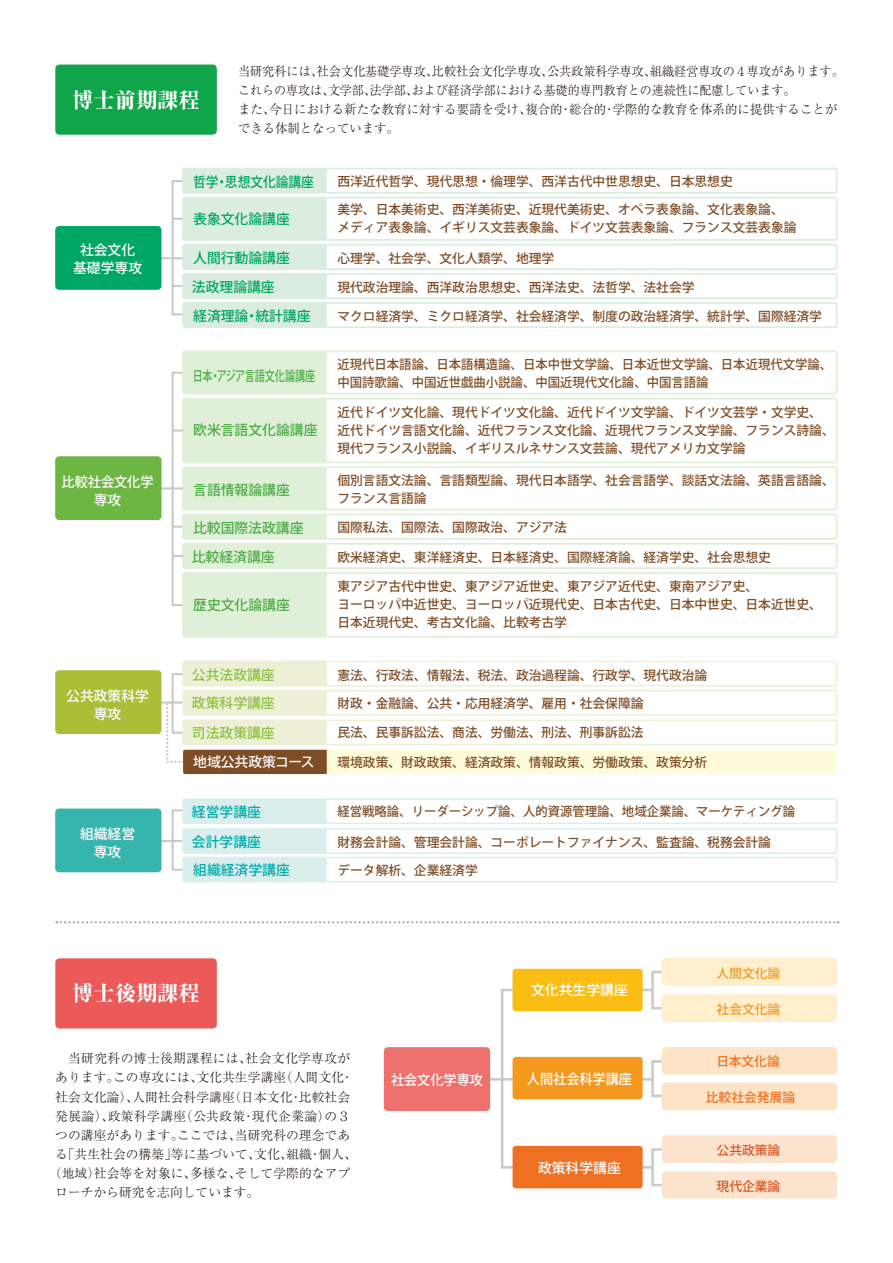
<style>
.page{position:relative;width:893px;height:1263px;background:#fff}
.page>*{position:absolute;margin:0;border:0;box-sizing:border-box;transform-origin:0 0}
.t1{font:21.3px "Ryumin Pr 6 N Heavy 90 msp RKSJ H";color:#fff}
.t2{font:13.8px/18px "Koz Go Pr 6 N Medium 90 msp RKSJ H";color:#fff;text-align:center}
.t3{font:13.8px "Koz Go Pr 6 N Medium 90 msp RKSJ H";color:#4dad47}
.t4{font:13.8px/29.1px "Koz Go Pr 6 N Medium 90 msp RKSJ H";color:#00a663}
.t5{font:13.8px/18px "Koz Go Pr 6 N Medium 90 msp RKSJ H";color:#fff;text-align:center;scale:.95 1}
.t6{font:13.8px/28.8px "Koz Go Pr 6 N Medium 90 msp RKSJ H";color:#8dc13f;text-align:justify}
.t7{font:13.8px/28px "Koz Go Pr 6 N Medium 90 msp RKSJ H";color:#00abac}
.t8{font:13.8px "Koz Go Pr 6 N Medium 90 msp RKSJ H";color:#4dad47;scale:.73 1}
.t9{font:13.8px "Koz Go Pr 6 N Medium 90 msp RKSJ H";color:#00a663;scale:.92 1}
.t10{font:12.75px/18px "Koz Go Pr 6 N Medium 90 msp RKSJ H";color:#7e4d26}
.t11{font:12.75px/19.2px "Ryumin Pr 6 N Light 90 msp RKSJ H";letter-spacing:.005em;color:#1b140c;scale:.95 1}
.t12{font:12.75px "Ryumin Pr 6 N Light 90 msp RKSJ H";letter-spacing:.005em;color:#1b140c}
.t13{font:12.75px "Ryumin Pr 6 N Light 90 msp RKSJ H";letter-spacing:.03em;color:#1b140c}
.t14{font:12.75px "Koz Go Pr 6 N Medium 90 msp RKSJ H";color:#ee7123}
.t15{font:12.75px "Koz Go Pr 6 N Medium 90 msp RKSJ H";color:#f5991e}
.t16{font:12.75px "Koz Go Pr 6 N Medium 90 msp RKSJ H";color:#d95826}
</style>
<div class="page">
<div style="left:651px;top:971px;width:92px;height:38px;border:3px solid #c9caca"></div>
<div style="left:662px;top:958px;width:175px;height:28px;background:#ffefcc;border-radius:5px"></div>
<div style="left:662px;top:994px;width:175px;height:28px;background:#ffefcc;border-radius:5px"></div>
<div style="left:651px;top:1060px;width:92px;height:37px;border:3px solid #c9caca"></div>
<div style="left:662px;top:1047px;width:175px;height:28px;background:#fde4c6;border-radius:5px"></div>
<div style="left:662px;top:1083px;width:175px;height:27px;background:#fde4c6;border-radius:5px"></div>
<div style="left:651px;top:1148px;width:92px;height:38px;border:3px solid #c9caca"></div>
<div style="left:662px;top:1135px;width:175px;height:28px;background:#fce3cd;border-radius:5px"></div>
<div style="left:662px;top:1171px;width:175px;height:28px;background:#fce3cd;border-radius:5px"></div>
<svg style="left:501px;top:987px;width:154px;height:183px"></svg>
<hr style="left:477px;top:1078px;width:174px;height:3px;background:#c9caca">
<div style="left:384px;top:1047px;width:106px;height:64px;background:#ee716d;border-radius:4px"></div>
<div style="left:512px;top:1057px;width:131px;height:42px;background:#f5991e;border-radius:3px"></div>
<div style="left:512px;top:1146px;width:131px;height:42px;background:#ee7123;border-radius:3px"></div>
<div style="left:512px;top:969px;width:131px;height:42px;background:#fabd14;border-radius:3px"></div>
<div style="left:172px;top:372px;width:68px;height:234px;border:2px solid #c9caca"></div>
<div style="left:172px;top:180px;width:68px;height:135px;border:2px solid #c9caca"></div>
<hr style="left:173px;top:526px;width:31px;height:2px;background:#c9caca">
<hr style="left:153px;top:257px;width:40px;height:2px;background:#c9caca">
<hr style="left:158px;top:701px;width:46px;height:3px;background:#c9caca">
<hr style="left:173px;top:218px;width:32px;height:2px;background:#c9caca">
<hr style="left:173px;top:285px;width:73px;height:2px;background:#c9caca">
<div style="left:172px;top:809px;width:68px;height:62px;border:2px solid #c9caca"></div>
<hr style="left:154px;top:840px;width:58px;height:2px;background:#c9caca">
<div style="left:182px;top:168px;width:655px;height:26px;border:2px solid #daedde;border-radius:2px"></div>
<div style="left:182px;top:197px;width:655px;height:44px;border:2px solid #daedde;border-radius:2px"></div>
<div style="left:182px;top:244px;width:655px;height:26px;border:2px solid #daedde;border-radius:2px"></div>
<div style="left:182px;top:273px;width:655px;height:26px;border:2px solid #daedde;border-radius:2px"></div>
<div style="left:182px;top:302px;width:655px;height:26px;border:2px solid #daedde;border-radius:2px"></div>
<div style="left:182px;top:466px;width:655px;height:44px;border:2px solid #dfefd8;border-radius:2px"></div>
<div style="left:182px;top:543px;width:655px;height:26px;border:2px solid #dfefd8;border-radius:2px"></div>
<div style="left:182px;top:572px;width:655px;height:66px;border:2px solid #dfefd8;border-radius:2px"></div>
<div style="left:182px;top:661px;width:655px;height:26px;border:1px solid #edf0d7;border-radius:2px"></div>
<div style="left:182px;top:690px;width:655px;height:26px;border:1px solid #edf0d7;border-radius:2px"></div>
<div style="left:182px;top:720px;width:655px;height:25px;border:1px solid #edf0d7;border-radius:2px"></div>
<div style="left:183px;top:750px;width:654px;height:24px;background:#fefbdb;border-radius:2px"></div>
<div style="left:182px;top:798px;width:655px;height:26px;border:1px solid #daefed;border-radius:2px"></div>
<div style="left:182px;top:828px;width:655px;height:26px;border:1px solid #daefed;border-radius:2px"></div>
<div style="left:182px;top:857px;width:655px;height:26px;border:1px solid #daefed;border-radius:2px"></div>
<div style="left:182px;top:351px;width:655px;height:44px;border:2px solid #dfefd8;border-radius:2px"></div>
<div style="left:182px;top:398px;width:655px;height:65px;border:2px solid #dfefd8;border-radius:2px"></div>
<div style="left:182px;top:514px;width:655px;height:26px;border:2px solid #dfefd8;border-radius:2px"></div>
<svg style="left:183px;top:169px;width:144px;height:158px;background:#dceee0"></svg>
<hr style="left:150px;top:487px;width:54px;height:3px;background:#c9caca">
<hr style="left:173px;top:555px;width:31px;height:2px;background:#c9caca">
<svg style="left:165px;top:661px;width:162px;height:113px"></svg>
<div style="left:183px;top:799px;width:144px;height:24px;background:#daefed"></div>
<div style="left:183px;top:829px;width:144px;height:53px;background:#daefed"></div>
<hr style="left:173px;top:429px;width:31px;height:3px;background:#c9caca">
<div style="left:183px;top:351px;width:144px;height:286px;background:#dfefd8"></div>
<div style="left:55px;top:226px;width:106px;height:64px;background:#00a663;border-radius:4px"></div>
<div style="left:55px;top:456px;width:106px;height:64px;background:#6db644;border-radius:4px"></div>
<div style="left:55px;top:809px;width:106px;height:63px;background:#36b5ad;border-radius:4px"></div>
<div style="left:55px;top:670px;width:106px;height:64px;background:#abbe38;border-radius:4px"></div>
<svg style="left:56px;top:921px;width:782px;height:2px"></svg>
<div style="left:55px;top:65px;width:162px;height:70px;background:#11a54a;border-radius:4px"></div>
<div style="left:55px;top:958px;width:162px;height:70px;background:#eb5958;border-radius:4px"></div>
<h1 class="t1" style="left:72px;top:92px;width:129px">博士前期課程</h1>
<p class="t11" style="left:238px;top:63px;width:639px">当研究科には、社会文化基礎学専攻、比較社会文化学専攻、公共政策科学専攻、組織経営専攻の４専攻があります。これらの専攻は、文学部、法学部、および経済学部における基礎的専門教育との連続性に配慮しています。<br>また、今日における新たな教育に対する要請を受け、複合的・総合的・学際的な教育を体系的に提供することができる体制となっています。</p>
<p class="t2" style="left:73px;top:243px;width:71px">社会文化基礎学専攻</p>
<p class="t5" style="left:62px;top:475px;width:98px">比較社会文化学専攻</p>
<p class="t2" style="left:66px;top:689px;width:84px">公共政策科学専攻</p>
<p class="t2" style="left:80px;top:827px;width:57px">組織経営専攻</p>
<p class="t9" style="left:193px;top:176px;width:133px">哲学・思想文化論講座</p>
<p class="t4" style="left:193px;top:206px;width:98px">表象文化論講座</p>
<p class="t4" style="left:192px;top:245px;width:120px">人間行動論講座<br>法政理論講座<br>経済理論・統計講座</p>
<p class="t8" style="left:193px;top:370px;width:169px">日本・アジア言語文化論講座</p>
<p class="t3" style="left:193px;top:425px;width:126px">欧米言語文化論講座</p>
<p class="t3" style="left:193px;top:484px;width:98px">言語情報論講座</p>
<p class="t3" style="left:193px;top:522px;width:112px">比較国際法政講座</p>
<p class="t3" style="left:192px;top:552px;width:84px">比較経済講座</p>
<p class="t3" style="left:193px;top:599px;width:98px">歴史文化論講座</p>
<p class="t6" style="left:192px;top:662px;width:84px">公共法政講座政策科学講座司法政策講座</p>
<p class="t2" style="left:193px;top:755px;width:123px">地域公共政策コース</p>
<p class="t7" style="left:192px;top:799px;width:71px">経営学講座</p>
<p class="t7" style="left:192px;top:830px;width:99px">会計学講座<br>組織経済学講座</p>
<p class="t10" style="left:337px;top:169px;width:448px;line-height:27.9px">西洋近代哲学、現代思想・倫理学、西洋古代中世思想史、日本思想史<br>美学、日本美術史、西洋美術史、近現代美術史、オペラ表象論、文化表象論、</p>
<p class="t10" style="left:337px;top:220px;width:461px">メディア表象論、イギリス文芸表象論、ドイツ文芸表象論、フランス文芸表象論</p>
<p class="t10" style="left:337px;top:251px;width:218px">心理学、社会学、文化人類学、地理学</p>
<p class="t10" style="left:337px;top:280px;width:359px">現代政治理論、西洋政治思想史、西洋法史、法哲学、法社会学</p>
<p class="t10" style="left:337px;top:309px;width:486px">マクロ経済学、ミクロ経済学、社会経済学、制度の政治経済学、統計学、国際経済学</p>
<p class="t10" style="left:337px;top:357px;width:496px">近現代日本語論、日本語構造論、日本中世文学論、日本近世文学論、日本近現代文学論、中国詩歌論、中国近世戯曲小説論、中国近現代文化論、中国言語論</p>
<p class="t10" style="left:337px;top:405px;width:499px">近代ドイツ文化論、現代ドイツ文化論、近代ドイツ文学論、ドイツ文芸学・文学史、近代ドイツ言語文化論、近代フランス文化論、近現代フランス文学論、フランス詩論、現代フランス小説論、イギリスルネサンス文芸論、現代アメリカ文学論</p>
<p class="t10" style="left:337px;top:473px;width:499px">個別言語文法論、言語類型論、現代日本語学、社会言語学、談話文法論、英語言語論、フランス言語論</p>
<p class="t10" style="left:337px;top:520px;width:231px">国際私法、国際法、国際政治、アジア法</p>
<p class="t10" style="left:337px;top:550px;width:435px">欧米経済史、東洋経済史、日本経済史、国際経済論、経済学史、社会思想史</p>
<p class="t10" style="left:337px;top:579px;width:486px">東アジア古代中世史、東アジア近世史、東アジア近代史、東南アジア史、<br>ヨーロッパ中近世史、ヨーロッパ近現代史、日本古代史、日本中世史、日本近世史、日本近現代史、考古文化論、比較考古学</p>
<p class="t10" style="left:337px;top:668px;width:371px">憲法、行政法、情報法、税法、政治過程論、行政学、現代政治論</p>
<p class="t10" style="left:337px;top:696px;width:308px">財政・金融論、公共・応用経済学、雇用・社会保障論</p>
<p class="t10" style="left:337px;top:725px;width:308px">民法、民事訴訟法、商法、労働法、刑法、刑事訴訟法</p>
<p class="t10" style="left:337px;top:755px;width:371px">環境政策、財政政策、経済政策、情報政策、労働政策、政策分析</p>
<p class="t10" style="left:337px;top:804px;width:459px">経営戦略論、リーダーシップ論、人的資源管理論、地域企業論、マーケティング論</p>
<p class="t10" style="left:337px;top:830px;width:435px;line-height:28px">財務会計論、管理会計論、コーポレートファイナンス、監査論、税務会計論データ解析、企業経済学</p>
<h1 class="t1" style="left:72px;top:985px;width:129px">博士後期課程</h1>
<p class="t2" style="left:531px;top:983px;width:98px">文化共生学講座</p>
<p class="t15" style="left:716px;top:968px;width:65px">人間文化論</p>
<p class="t15" style="left:716px;top:1004px;width:65px">社会文化論</p>
<p class="t13" style="left:68px;top:1054px;width:284px">当研究科の博士後期課程には、社会文化学専攻が</p>
<p class="t12" style="left:55px;top:1073px;width:300px">あります。この専攻には、文化共生学講座（人間文化・</p>
<p class="t12" style="left:55px;top:1092px;width:296px">社会文化論）、人間社会科学講座（日本文化・比較社会</p>
<p class="t13" style="left:55px;top:1111px;width:296px">発展論）、政策科学講座（公共政策・現代企業論）の３</p>
<p class="t12" style="left:55px;top:1130px;width:296px">つの講座があります。ここでは、当研究科の理念であ</p>
<p class="t12" style="left:55px;top:1149px;width:303px">る｢共生社会の構築｣等に基づいて、文化、組織・個人、</p>
<p class="t12" style="left:49px;top:1168px;width:303px">（地域）社会等を対象に、多様な、そして学際的なアプ</p>
<p class="t12" style="left:55px;top:1188px;width:206px">ローチから研究を志向しています。</p>
<p class="t5" style="left:391px;top:1072px;width:98px">社会文化学専攻</p>
<p class="t5" style="left:527px;top:1071px;width:112px">人間社会科学講座</p>
<p class="t2" style="left:538px;top:1160px;width:84px">政策科学講座</p>
<p class="t14" style="left:716px;top:1057px;width:65px">日本文化論</p>
<p class="t14" style="left:706px;top:1092px;width:91px">比較社会発展論</p>
<p class="t16" style="left:716px;top:1145px;width:65px">公共政策論</p>
<p class="t16" style="left:716px;top:1181px;width:65px">現代企業論</p>
</div>
